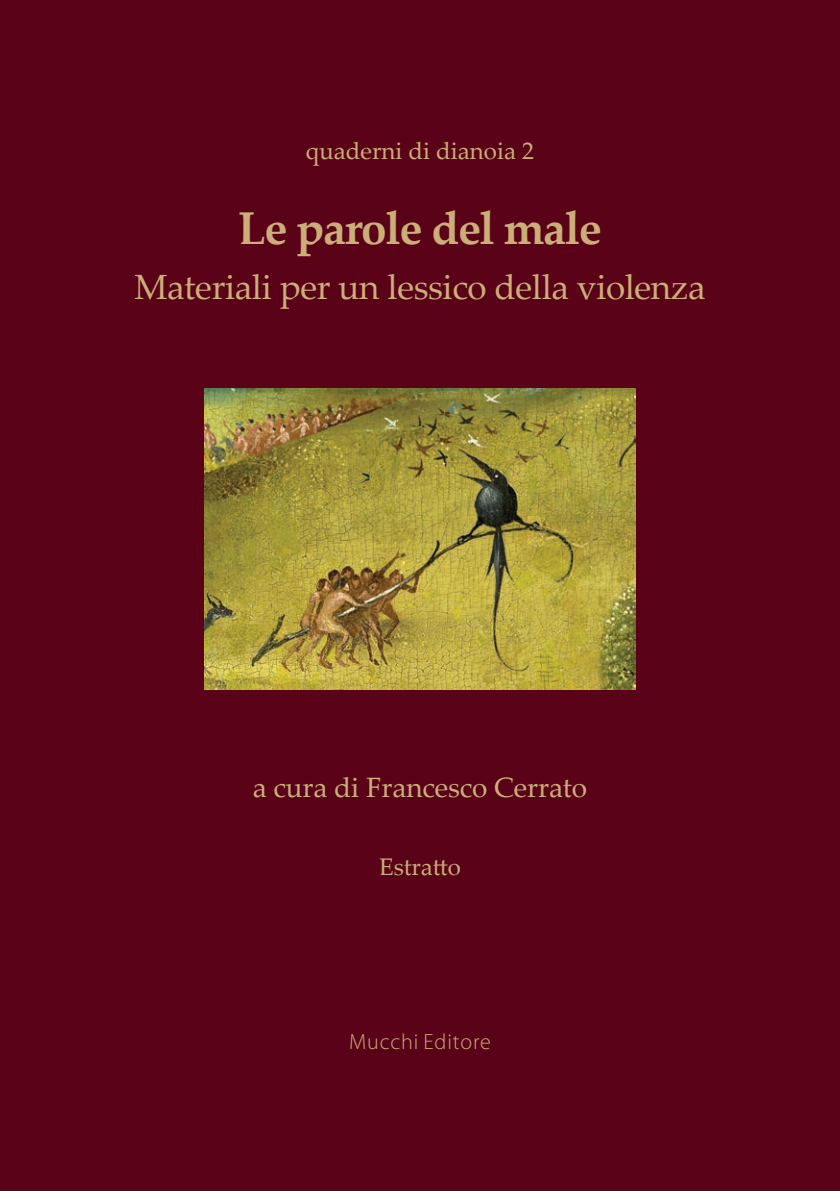
<style>
.page{position:relative;width:840px;height:1191px;background:#fff}
.page>*{position:absolute;margin:0;border:0;box-sizing:border-box;transform-origin:0 0}
.t1{font:700 46px "Palatino Linotype";letter-spacing:-.03em;color:#ccae78}
.t2{font:35px "Palatino Linotype";letter-spacing:-.01em;color:#ccae78}
.t3{font:28px "Palatino Linotype";letter-spacing:-.005em;color:#ccae78}
.t4{font:24px "Palatino Linotype";color:#ccae78}
.t5{font:300 22px "Myriad Pro";letter-spacing:.04em;color:#ccae78}
</style>
<div class="page">
<div style="left:0;top:0;width:839px;height:1191px;background:#590218"></div>
<img style="left:204px;top:388px;width:431px;height:301px">
<p class="t4" style="left:306px;top:134px;width:229px">quaderni di dianoia 2</p>
<h1 class="t1" style="left:238px;top:195px;width:365px">Le parole del male</h1>
<p class="t2" style="left:134px;top:262px;width:572px">Materiali per un lessico della violenza</p>
<p class="t3" style="left:252px;top:768px;width:336px">a cura di Francesco Cerrato</p>
<p class="t4" style="left:379px;top:850px;width:83px">Estratto</p>
<p class="t5" style="left:349px;top:1028px;width:143px">Mucchi Editore</p>
</div>
